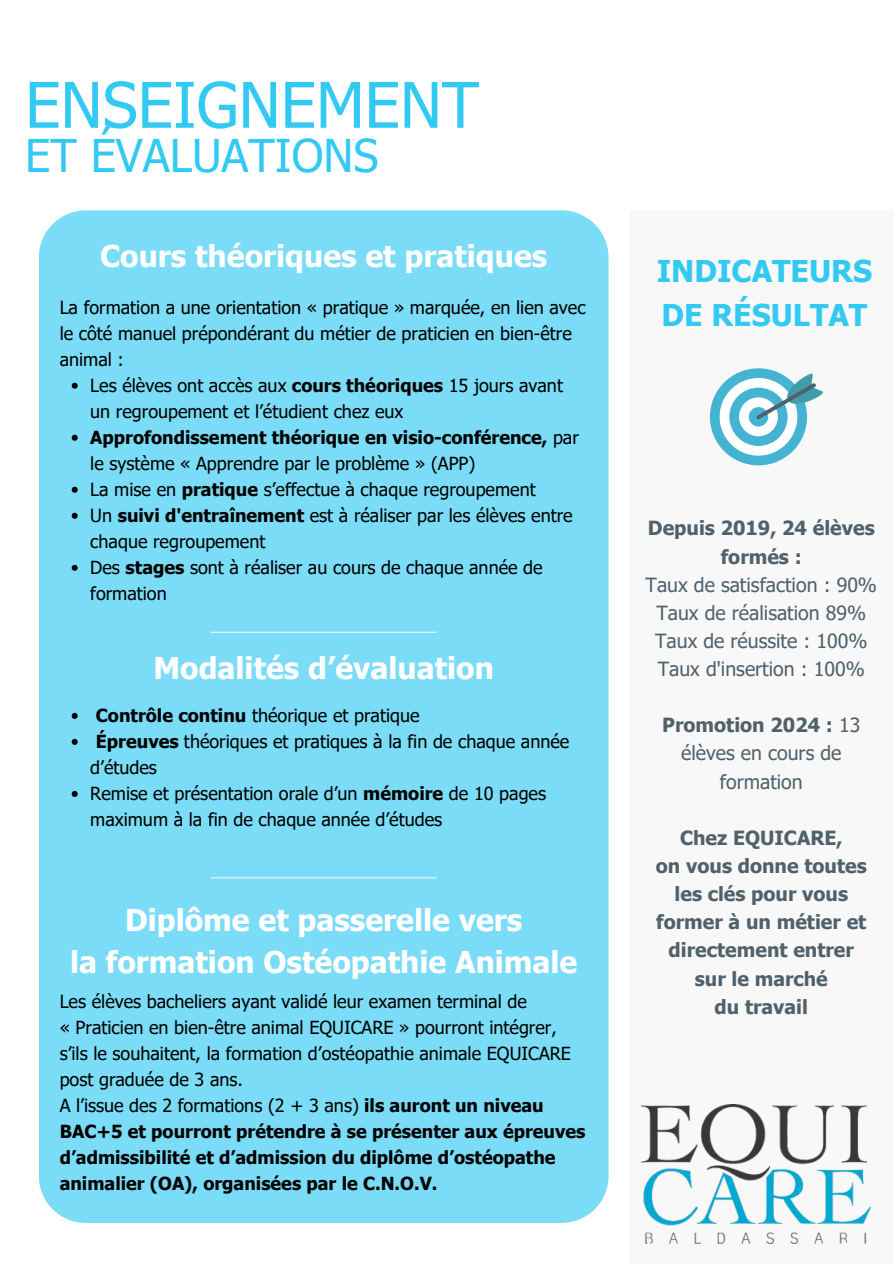
<style>
.page{position:relative;width:894px;height:1264px;background:#fff}
.page>*{position:absolute;margin:0;border:0;box-sizing:border-box;transform-origin:0 0}
.t1{font:63px "Tahoma";color:#32c9f2}
.t2{font:45px "Tahoma";color:#32c9f2}
.t3{font:700 30px/41.7px "Tahoma";color:#fff;text-align:center}
.t4{font:700 30px/43.8px "Tahoma";color:#32c9f2}
.t5{font:700 19.5px/28.2px "Tahoma";color:#50616c;text-align:center}
.t6{font:19.5px/28.2px "Tahoma";color:#50616c;text-align:center}
.t7{font:18px/26px "Tahoma";color:#000}
.t8{font:700 18px/26px "Tahoma";color:#000}
.s1{font-weight:700}
.s2{font-weight:400}
</style>
<div class="page">
<div style="left:628px;top:210px;width:264px;height:1053px;background:#f8f8f8"></div>
<div style="left:39px;top:210px;width:569px;height:1012px;background:#7adcf6;border-radius:47px"></div>
<svg style="left:72px;top:383px;width:6px;height:6px"></svg>
<svg style="left:72px;top:435px;width:6px;height:6px"></svg>
<svg style="left:72px;top:487px;width:6px;height:6px"></svg>
<svg style="left:72px;top:513px;width:6px;height:6px"></svg>
<svg style="left:72px;top:565px;width:6px;height:6px"></svg>
<svg style="left:72px;top:713px;width:6px;height:6px"></svg>
<svg style="left:72px;top:739px;width:6px;height:6px"></svg>
<svg style="left:72px;top:791px;width:6px;height:6px"></svg>
<hr style="left:211px;top:631px;width:225px;height:2px;background:#f8f8f8">
<hr style="left:211px;top:877px;width:225px;height:1px;background:#f8f8f8">
<svg style="left:709px;top:368px;width:114px;height:97px"></svg>
<img style="left:641px;top:1104px;width:229px;height:139px">
<p class="t1" style="left:25px;top:65px;width:455px">ENSEIGNEMENT</p>
<p class="t2" style="left:25px;top:127px;width:355px">ET ÉVALUATIONS</p>
<h3 class="t3" style="left:100px;top:234px;width:448px">Cours théoriques et pratiques</h3>
<h1 class="t7" style="left:60px;top:293px;width:527px">La formation a une orientation « pratique » marquée, en lien avec le côté manuel prépondérant du métier de praticien en bien-être animal :</h1>
<p class="t7" style="left:90px;top:371px;width:474px">Les élèves ont accès aux <span class="s1">cours théoriques</span> 15 jours avant un regroupement et l’étudient chez eux</p>
<p class="t8" style="left:90px;top:423px;width:490px">Approfondissement théorique en visio-conférence, <span class="s2">par le système « Apprendre par le problème » (APP)</span></p>
<p class="t7" style="left:90px;top:475px;width:447px">La mise en <span class="s1">pratique</span> s’effectue à chaque regroupement</p>
<p class="t7" style="left:90px;top:501px;width:483px">Un <span class="s1">suivi d'entraînement</span> est à réaliser par les élèves entre chaque regroupement</p>
<p class="t7" style="left:90px;top:553px;width:454px">Des <span class="s1">stages</span> sont à réaliser au cours de chaque année de formation</p>
<h3 class="t3" style="left:153px;top:646px;width:342px">Modalités d’évaluation</h3>
<p class="t7" style="left:96px;top:701px;width:325px"><span class="s1">Contrôle continu</span> théorique et pratique</p>
<p class="t7" style="left:90px;top:727px;width:480px;text-indent:6px"><span class="s1">Épreuves</span> théoriques et pratiques à la fin de chaque année d’études</p>
<p class="t7" style="left:90px;top:779px;width:457px">Remise et présentation orale d’un <span class="s1">mémoire</span> de 10 pages maximum à la fin de chaque année d’études</p>
<h3 class="t3" style="left:70px;top:898px;width:508px">Diplôme et passerelle vers<br>la formation Ostéopathie Animale</h3>
<p class="t7" style="left:60px;top:987px;width:468px">Les élèves bacheliers ayant validé leur examen terminal de</p>
<p class="t7" style="left:60px;top:1013px;width:512px">« Praticien en bien-être animal EQUICARE » pourront intégrer, s’ils le souhaitent, la formation d’ostéopathie animale EQUICARE post graduée de 3 ans.</p>
<p class="t8" style="left:60px;top:1091px;width:527px"><span class="s2">A l’issue des 2 formations (2 + 3 ans)</span> ils auront un niveau BAC+5 et pourront prétendre à se présenter aux épreuves d’admissibilité et d’admission du diplôme d’ostéopathe animalier (OA), organisées par le C.N.O.V.</p>
<h2 class="t4" style="left:656px;top:248px;width:217px">INDICATEURS<br>DE RÉSULTAT</h2>
<p class="t5" style="left:647px;top:513px;width:228px">Depuis 2019, 24 élèves formés :</p>
<p class="t6" style="left:645px;top:570px;width:233px">Taux de satisfaction : 90%</p>
<p class="t6" style="left:656px;top:598px;width:211px">Taux de réalisation 89%</p>
<p class="t6" style="left:655px;top:626px;width:214px">Taux de réussite : 100%</p>
<p class="t6" style="left:657px;top:654px;width:208px">Taux d'insertion : 100%</p>
<p class="t6" style="left:662px;top:710px;width:199px"><span class="s1">Promotion 2024 :</span> 13 élèves en cours de formation</p>
<p class="t5" style="left:655px;top:823px;width:212px">Chez EQUICARE,<br>on vous donne toutes les clés pour vous former à un métier et directement entrer sur le marché<br>du travail</p>
</div>
